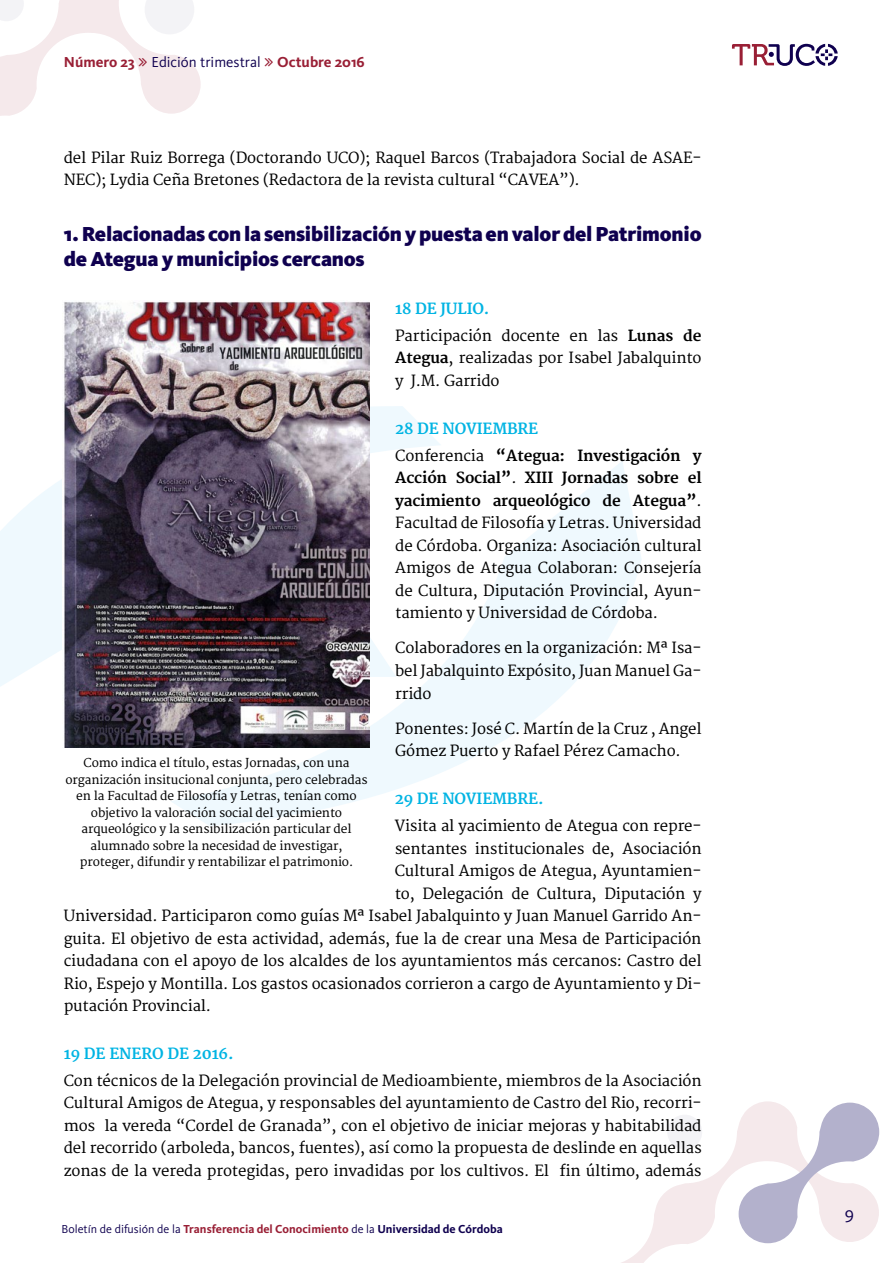
<style>
.page{position:relative;width:893px;height:1263px;background:#fff}
.page>*{position:absolute;margin:0;border:0;box-sizing:border-box;transform-origin:0 0}
.t1{font:900 21px/25.5px "Kievit OT";letter-spacing:-.01em;color:#0f004f}
.t2{font:18px "Kievit OT";color:#0f004f}
.t3{font:15px/22.5px "Merriweather";letter-spacing:-.01em;color:#000}
.t4{font:700 15px/26.7px "Merriweather";letter-spacing:-.01em;color:#000}
.t5{font:700 15px "Kievit OT";color:#991f35}
.t6{font:700 15px "Merriweather";letter-spacing:-.01em;color:#00b4e3}
.t7{font:12px/16.5px "Merriweather";letter-spacing:-.01em;color:#000;text-align:center}
.t8{font:700 12px "Kievit OT";color:#991f35}
.s1{font-weight:400;color:#0f004f}
.s2{font-weight:700;color:#00b4e3}
.s3{font-weight:700}
.s4{color:#00b4e3}
.s5{font-weight:400}
.s6{color:#0f004f}
</style>
<div class="page">
<svg style="left:0;top:406px;width:642px;height:420px"></svg>
<svg style="left:621px;top:1101px;width:150px;height:162px"></svg>
<svg style="left:739px;top:1102px;width:140px;height:141px"></svg>
<svg style="left:732px;top:44px;width:106px;height:22px"></svg>
<img style="left:63px;top:300px;width:306px;height:448px">
<svg style="left:0;top:0;width:201px;height:116px"></svg>
<p class="t5" style="left:64px;top:53px;width:302px">Número 23 <span class="s1">Edición trimestral</span> Octubre 2016</p>
<p class="t3" style="left:64px;top:147px;width:639px">del Pilar Ruiz Borrega (Doctorando UCO); Raquel Barcos (Trabajadora Social de ASAE-<br>NEC); Lydia Ceña Bretones (Redactora de la revista cultural “CAVEA”).</p>
<h1 class="t1" style="left:64px;top:221px;width:639px">1. Relacionadas con la sensibilización y puesta en valor del Patrimonio de Ategua y municipios cercanos</h1>
<p class="t3" style="left:395px;top:296px;width:308px;line-height:26.7px"><span class="s2">18 de Julio.<br></span>Participación docente en las <span class="s3">Lunas de</span></p>
<p class="t3" style="left:395px;top:347px;width:308px"><span class="s3">Ategua</span>, realizadas por Isabel Jabalquinto y J.M. Garrido</p>
<p class="t4" style="left:395px;top:416px;width:308px"><span class="s4">28 de noviembre<br></span><span class="s5">Conferencia</span> “Ategua: Investigación y</p>
<p class="t4" style="left:395px;top:465px;width:147px">Acción Social”<span class="s5">.</span> XIII</p>
<p class="t3" style="left:395px;top:467px;width:308px;text-align:justify;text-indent:167px"><span class="s3">Jornadas sobre el yacimiento arqueológico de Ategua”</span>.<br>Facultad de Filosofía y Letras. Universidad de Córdoba. Organiza: Asociación cultural Amigos de Ategua Colaboran: Consejería de Cultura, Diputación Provincial, Ayun&shy;tamiento y Universidad de Córdoba.</p>
<p class="t3" style="left:395px;top:637px;width:308px;text-align:justify">Colaboradores en la organización: Mª Isa&shy;bel Jabalquinto Expósito, Juan Manuel Ga&shy;rrido</p>
<p class="t3" style="left:395px;top:718px;width:308px">Ponentes: José C. Martín de la Cruz , Angel<br>Gómez Puerto y Rafael Pérez Camacho.</p>
<p class="t6" style="left:395px;top:790px;width:150px">29 de Noviembre.</p>
<p class="t3" style="left:395px;top:815px;width:308px">Visita al yacimiento de Ategua con repre-</p>
<p class="t3" style="left:395px;top:837px;width:308px">sentantes institucionales de, Asociación</p>
<p class="t3" style="left:395px;top:860px;width:308px">Cultural Amigos de Ategua, Ayuntamien-</p>
<p class="t3" style="left:395px;top:882px;width:308px">to, Delegación de Cultura, Diputación y</p>
<p class="t3" style="left:64px;top:905px;width:639px">Universidad. Participaron como guías Mª Isabel Jabalquinto y Juan Manuel Garrido An-</p>
<p class="t3" style="left:64px;top:927px;width:639px">guita. El objetivo de esta actividad, además, fue la de crear una Mesa de Participación</p>
<p class="t3" style="left:64px;top:950px;width:639px">ciudadana con el apoyo de los alcaldes de los ayuntamientos más cercanos: Castro del</p>
<p class="t3" style="left:64px;top:972px;width:639px">Rio, Espejo y Montilla. Los gastos ocasionados corrieron a cargo de Ayuntamiento y Di-</p>
<p class="t3" style="left:64px;top:995px;width:149px">putación Provincial.</p>
<p class="t6" style="left:64px;top:1045px;width:171px">19 de enero de 2016.</p>
<p class="t3" style="left:64px;top:1070px;width:639px;text-align:justify">Con técnicos de la Delegación provincial de Medioambiente, miembros de la Asociación Cultural Amigos de Ategua, y responsables del ayuntamiento de Castro del Rio, recorri&shy;mos la vereda “Cordel de Granada”, con el objetivo de iniciar mejoras y habitabilidad del recorrido (arboleda, bancos, fuentes), así como la propuesta de deslinde en aquellas zonas de la vereda protegidas, pero invadidas por los cultivos. El fin último, además</p>
<p class="t7" style="left:66px;top:755px;width:303px">Como indica el título, estas Jornadas, con una organización insitucional conjunta, pero celebradas en la Facultad de Filosofía y Letras, tenían como objetivo la valoración social del yacimiento arqueológico y la sensibilización particular del alumnado sobre la necesidad de investigar, proteger, difundir y rentabilizar el patrimonio.</p>
<p class="t8" style="left:62px;top:1222px;width:443px"><span class="s1">Boletín de difusión de la</span> Transferencia del Conocimiento <span class="s1">de la</span> <span class="s6">Universidad de Córdoba</span></p>
<p class="t2" style="left:845px;top:1202px;width:11px">9</p>
</div>
